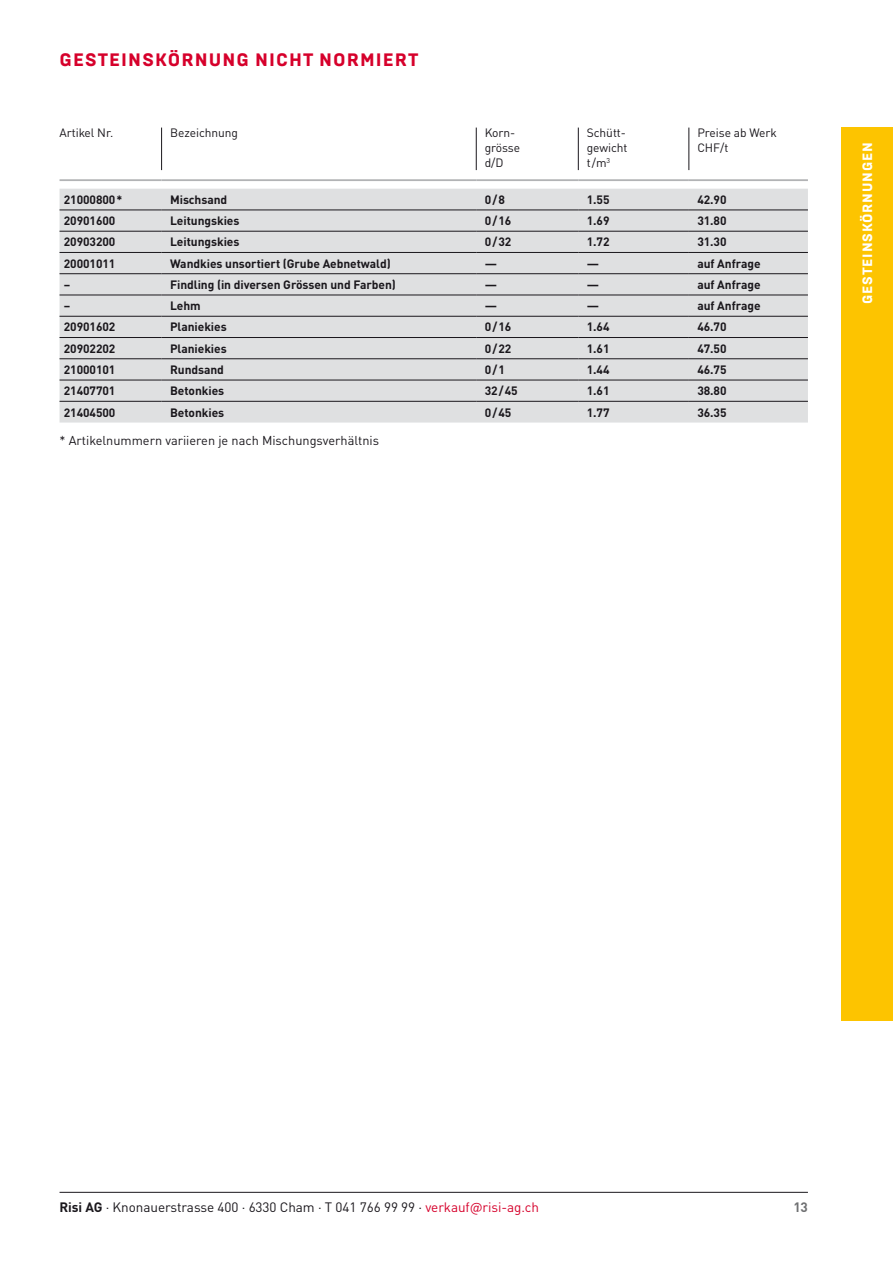
<style>
.page{position:relative;width:893px;height:1263px;background:#fff}
.page>*{position:absolute;margin:0;border:0;box-sizing:border-box;transform-origin:0 0}
.t1{font:800 18px "Brutal Type";letter-spacing:.06em;color:#d6002b}
.t2{font:13.5px "DIN Pro";letter-spacing:-.005em;color:#1a171c}
.t3{font:800 13.5px "Brutal Type";letter-spacing:.06em;color:#fff}
.t4{font:700 13.5px "DIN Pro";color:#707173}
.t5{font:12.75px "DIN Pro";color:#1a171c}
.t6{font:700 12px "DIN Pro";letter-spacing:-.005em;color:#1a171c}
.t7{font:12px/15px "DIN Pro";letter-spacing:-.005em;color:#1a171c}
.s1{font-weight:700}
.s2{color:#d6002b}
</style>
<div class="page">
<hr style="left:60px;top:1192px;width:748px;height:1px;background:#1a171c">
<div style="left:842px;top:128px;width:51px;height:892px;background:#fdc400"></div>
<svg style="left:60px;top:170px;width:748px;height:19px"></svg>
<div style="left:60px;top:189px;width:748px;height:234px;background:#dfe0e1"></div>
<hr style="left:161px;top:128px;width:1px;height:42px;background:#1a171c">
<hr style="left:476px;top:128px;width:1px;height:42px;background:#1a171c">
<hr style="left:578px;top:128px;width:1px;height:42px;background:#1a171c">
<hr style="left:689px;top:128px;width:1px;height:42px;background:#1a171c">
<hr style="left:60px;top:210px;width:102px;height:1px;background:#1a171c">
<hr style="left:162px;top:210px;width:314px;height:1px;background:#1a171c">
<hr style="left:476px;top:210px;width:102px;height:1px;background:#1a171c">
<hr style="left:578px;top:210px;width:111px;height:1px;background:#1a171c">
<hr style="left:689px;top:210px;width:119px;height:1px;background:#1a171c">
<hr style="left:60px;top:231px;width:102px;height:1px;background:#1a171c">
<hr style="left:162px;top:231px;width:314px;height:1px;background:#1a171c">
<hr style="left:476px;top:231px;width:102px;height:1px;background:#1a171c">
<hr style="left:578px;top:231px;width:111px;height:1px;background:#1a171c">
<hr style="left:689px;top:231px;width:119px;height:1px;background:#1a171c">
<hr style="left:60px;top:252px;width:102px;height:1px;background:#1a171c">
<hr style="left:162px;top:252px;width:314px;height:1px;background:#1a171c">
<hr style="left:476px;top:252px;width:102px;height:1px;background:#1a171c">
<hr style="left:578px;top:252px;width:111px;height:1px;background:#1a171c">
<hr style="left:689px;top:252px;width:119px;height:1px;background:#1a171c">
<hr style="left:60px;top:273px;width:102px;height:1px;background:#1a171c">
<hr style="left:162px;top:273px;width:314px;height:1px;background:#1a171c">
<hr style="left:476px;top:273px;width:102px;height:1px;background:#1a171c">
<hr style="left:578px;top:273px;width:111px;height:1px;background:#1a171c">
<hr style="left:689px;top:273px;width:119px;height:1px;background:#1a171c">
<hr style="left:60px;top:295px;width:102px;height:1px;background:#1a171c">
<hr style="left:162px;top:295px;width:314px;height:1px;background:#1a171c">
<hr style="left:476px;top:295px;width:102px;height:1px;background:#1a171c">
<hr style="left:578px;top:295px;width:111px;height:1px;background:#1a171c">
<hr style="left:689px;top:295px;width:119px;height:1px;background:#1a171c">
<hr style="left:60px;top:316px;width:102px;height:1px;background:#1a171c">
<hr style="left:162px;top:316px;width:314px;height:1px;background:#1a171c">
<hr style="left:476px;top:316px;width:102px;height:1px;background:#1a171c">
<hr style="left:578px;top:316px;width:111px;height:1px;background:#1a171c">
<hr style="left:689px;top:316px;width:119px;height:1px;background:#1a171c">
<hr style="left:60px;top:337px;width:102px;height:1px;background:#1a171c">
<hr style="left:162px;top:337px;width:314px;height:1px;background:#1a171c">
<hr style="left:476px;top:337px;width:102px;height:1px;background:#1a171c">
<hr style="left:578px;top:337px;width:111px;height:1px;background:#1a171c">
<hr style="left:689px;top:337px;width:119px;height:1px;background:#1a171c">
<hr style="left:60px;top:358px;width:102px;height:1px;background:#1a171c">
<hr style="left:162px;top:358px;width:314px;height:1px;background:#1a171c">
<hr style="left:476px;top:358px;width:102px;height:1px;background:#1a171c">
<hr style="left:578px;top:358px;width:111px;height:1px;background:#1a171c">
<hr style="left:689px;top:358px;width:119px;height:1px;background:#1a171c">
<hr style="left:60px;top:380px;width:102px;height:1px;background:#1a171c">
<hr style="left:162px;top:380px;width:314px;height:1px;background:#1a171c">
<hr style="left:476px;top:380px;width:102px;height:1px;background:#1a171c">
<hr style="left:578px;top:380px;width:111px;height:1px;background:#1a171c">
<hr style="left:689px;top:380px;width:119px;height:1px;background:#1a171c">
<hr style="left:60px;top:401px;width:102px;height:1px;background:#1a171c">
<hr style="left:162px;top:401px;width:314px;height:1px;background:#1a171c">
<hr style="left:476px;top:401px;width:102px;height:1px;background:#1a171c">
<hr style="left:578px;top:401px;width:111px;height:1px;background:#1a171c">
<hr style="left:689px;top:401px;width:119px;height:1px;background:#1a171c">
<hr style="left:60px;top:179px;width:102px;height:2px;background:#b2b3b5">
<hr style="left:162px;top:179px;width:314px;height:2px;background:#b2b3b5">
<hr style="left:476px;top:179px;width:102px;height:2px;background:#b2b3b5">
<hr style="left:578px;top:179px;width:111px;height:2px;background:#b2b3b5">
<hr style="left:689px;top:179px;width:119px;height:2px;background:#b2b3b5">
<h1 class="t1" style="left:60px;top:48px;width:361px">GESTEINSKÖRNUNG NICHT NORMIERT</h1>
<p class="t7" style="left:60px;top:124px;width:55px">Artikel Nr.</p>
<p class="t7" style="left:170px;top:124px;width:70px">Bezeichnung</p>
<p class="t7" style="left:485px;top:124px;width:37px">Korn&shy;grösse d/D</p>
<p class="t7" style="left:587px;top:124px;width:42px">Schütt&shy;gewicht t/m<sup>3</sup></p>
<p class="t7" style="left:697px;top:124px;width:81px">Preise ab Werk<br>CHF/t</p>
<p class="t6" style="left:64px;top:189px;width:60px">21000800*</p>
<p class="t6" style="left:170px;top:189px;width:59px">Mischsand</p>
<p class="t6" style="left:485px;top:189px;width:22px">0/8</p>
<p class="t6" style="left:587px;top:189px;width:24px">1.55</p>
<p class="t6" style="left:697px;top:189px;width:31px">42.90</p>
<p class="t6" style="left:64px;top:211px;width:53px">20901600</p>
<p class="t6" style="left:170px;top:211px;width:71px">Leitungskies</p>
<p class="t6" style="left:485px;top:211px;width:28px">0/16</p>
<p class="t6" style="left:587px;top:211px;width:24px">1.69</p>
<p class="t6" style="left:697px;top:211px;width:31px">31.80</p>
<p class="t6" style="left:64px;top:232px;width:53px">20903200</p>
<p class="t6" style="left:170px;top:232px;width:71px">Leitungskies</p>
<p class="t6" style="left:485px;top:232px;width:28px">0/32</p>
<p class="t6" style="left:587px;top:232px;width:24px">1.72</p>
<p class="t6" style="left:697px;top:232px;width:31px">31.30</p>
<p class="t6" style="left:64px;top:253px;width:53px">20001011</p>
<p class="t6" style="left:170px;top:253px;width:222px">Wandkies unsortiert (Grube Aebnetwald)</p>
<p class="t6" style="left:485px;top:253px;width:14px">—</p>
<p class="t6" style="left:587px;top:253px;width:14px">—</p>
<p class="t6" style="left:697px;top:253px;width:65px">auf Anfrage</p>
<p class="t6" style="left:64px;top:275px;width:8px">–</p>
<p class="t6" style="left:170px;top:275px;width:227px">Findling (in diversen Grössen und Farben)</p>
<p class="t6" style="left:485px;top:275px;width:14px">—</p>
<p class="t6" style="left:587px;top:275px;width:14px">—</p>
<p class="t6" style="left:697px;top:275px;width:65px">auf Anfrage</p>
<p class="t6" style="left:64px;top:296px;width:8px">–</p>
<p class="t6" style="left:170px;top:296px;width:32px">Lehm</p>
<p class="t6" style="left:485px;top:296px;width:14px">—</p>
<p class="t6" style="left:587px;top:296px;width:14px">—</p>
<p class="t6" style="left:697px;top:296px;width:65px">auf Anfrage</p>
<p class="t6" style="left:64px;top:317px;width:53px">20901602</p>
<p class="t6" style="left:170px;top:317px;width:58px">Planiekies</p>
<p class="t6" style="left:485px;top:317px;width:28px">0/16</p>
<p class="t6" style="left:587px;top:317px;width:24px">1.64</p>
<p class="t6" style="left:697px;top:317px;width:31px">46.70</p>
<p class="t6" style="left:64px;top:338px;width:53px">20902202</p>
<p class="t6" style="left:170px;top:338px;width:58px">Planiekies</p>
<p class="t6" style="left:485px;top:338px;width:28px">0/22</p>
<p class="t6" style="left:587px;top:338px;width:24px">1.61</p>
<p class="t6" style="left:697px;top:338px;width:31px">47.50</p>
<p class="t6" style="left:64px;top:360px;width:53px">21000101</p>
<p class="t6" style="left:170px;top:360px;width:55px">Rundsand</p>
<p class="t6" style="left:485px;top:360px;width:22px">0/1</p>
<p class="t6" style="left:587px;top:360px;width:24px">1.44</p>
<p class="t6" style="left:697px;top:360px;width:31px">46.75</p>
<p class="t6" style="left:64px;top:381px;width:53px">21407701</p>
<p class="t6" style="left:170px;top:381px;width:56px">Betonkies</p>
<p class="t6" style="left:485px;top:381px;width:35px">32/45</p>
<p class="t6" style="left:587px;top:381px;width:24px">1.61</p>
<p class="t6" style="left:697px;top:381px;width:31px">38.80</p>
<p class="t6" style="left:64px;top:402px;width:53px">21404500</p>
<p class="t6" style="left:170px;top:402px;width:56px">Betonkies</p>
<p class="t6" style="left:485px;top:402px;width:28px">0/45</p>
<p class="t6" style="left:587px;top:402px;width:24px">1.77</p>
<p class="t6" style="left:697px;top:402px;width:31px">36.35</p>
<p class="t5" style="left:60px;top:430px;width:321px">* Artikelnummern variieren je nach Mischungsverhältnis</p>
<p class="t3" style="left:859px;top:304px;width:163px;rotate:-90deg">GESTEINSKÖRNUNGEN</p>
<p class="t2" style="left:60px;top:1196px;width:481px"><span class="s1">Risi AG</span> · Knonauerstrasse 400 · 6330 Cham · T 041 766 99 99 · <span class="s2">verkauf@risi-ag.ch</span></p>
<p class="t4" style="left:793px;top:1195px;width:16px">13</p>
</div>
